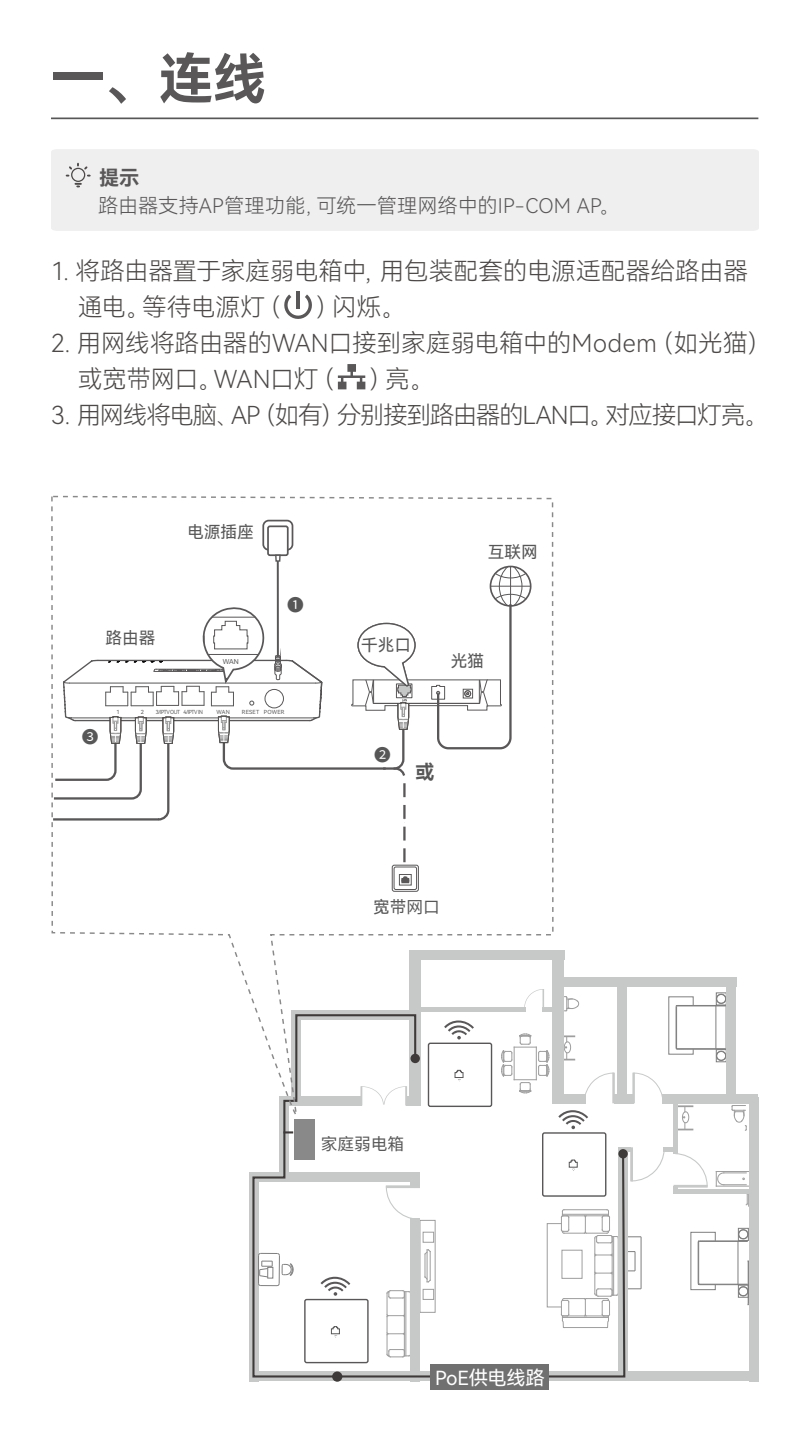
<style>
.page{position:relative;width:810px;height:1440px;background:#fff}
.page>*{position:absolute;margin:0;border:0;box-sizing:border-box;transform-origin:0 0}
.t1{font:54px "Harmony OS Sans SC Bold";color:#595757}
.t2{font:24.75px/36px "Harmony OS Sans SC Light";letter-spacing:-.025em;color:#4c4948}
.t3{font:24.75px "Harmony OS Sans SC Light";letter-spacing:-.06em;color:#4c4948}
.t4{font:20.25px "Harmony OS Sans SC Light";letter-spacing:.005em;color:#595757}
.t5{font:20.25px "Harmony OS Sans SC Bold";color:#595757}
.t6{font:19.35px "Harmony OS Sans SC";letter-spacing:-.02em;color:#fff}
.t7{font:19.35px "Harmony OS Sans SC Bold";color:#585757}
.t8{font:16.65px "Harmony OS Sans SC";color:#585757}
.t9{font:16.65px "Source Han Sans CN";color:#585757}
.t10{font:6.75px "Arial";color:#595757}
.t11{font:5.62px "Harmony OS Sans SC";letter-spacing:-.075em;color:#595757;scale:.93 1}
.t12{font:5.62px "Harmony OS Sans SC";letter-spacing:.035em;color:#595757}
.t13{font:5.62px "Harmony OS Sans SC";letter-spacing:-.01em;color:#595757}
.s1{font-family:"Source Han Sans CN"}
</style>
<div class="page">
<div style="left:51px;top:149px;width:708px;height:82px;background:#efefef"></div>
<div style="left:71px;top:168px;width:14px;height:14px;border:1px solid #4c4948;border-radius:50%"></div>
<svg style="left:75px;top:183px;width:6px;height:4px"></svg>
<svg style="left:67px;top:164px;width:23px;height:13px"></svg>
<hr style="left:51px;top:118px;width:707px;height:1px;background:#585757">
<hr style="left:296px;top:291px;width:4px;height:18px;background:#595757">
<svg style="left:284px;top:294px;width:28px;height:25px"></svg>
<svg style="left:338px;top:364px;width:27px;height:25px"></svg>
<svg style="left:635px;top:1073px;width:27px;height:24px"></svg>
<hr style="left:632px;top:1073px;width:3px;height:30px;background:#c7c8c8">
<hr style="left:699px;top:1284px;width:49px;height:1px;background:#7f7f80">
<hr style="left:699px;top:1241px;width:49px;height:1px;background:#7f7f80">
<div style="left:738px;top:1285px;width:11px;height:13px;border:1px solid #7f7f80"></div>
<hr style="left:748px;top:1262px;width:1px;height:42px;background:#7f7f80">
<svg style="left:738px;top:1285px;width:10px;height:12px"></svg>
<hr style="left:738px;top:1241px;width:1px;height:43px;background:#7f7f80">
<svg style="left:740px;top:1230px;width:7px;height:9px"></svg>
<div style="left:738px;top:1228px;width:11px;height:13px;border:1px solid #7f7f80"></div>
<svg style="left:690px;top:1232px;width:26px;height:58px"></svg>
<hr style="left:698px;top:1242px;width:1px;height:42px;background:#7f7f80">
<hr style="left:677px;top:1049px;width:49px;height:1px;background:#7f7f80">
<hr style="left:677px;top:1048px;width:49px;height:1px;background:#7f7f80">
<hr style="left:677px;top:1005px;width:49px;height:1px;background:#7f7f80">
<hr style="left:677px;top:1006px;width:49px;height:1px;background:#7f7f80">
<div style="left:716px;top:1049px;width:11px;height:13px;border:1px solid #7f7f80"></div>
<hr style="left:726px;top:1006px;width:1px;height:42px;background:#7f7f80">
<svg style="left:716px;top:1048px;width:11px;height:13px"></svg>
<hr style="left:716px;top:1006px;width:1px;height:43px;background:#7f7f80">
<svg style="left:716px;top:995px;width:11px;height:12px"></svg>
<div style="left:716px;top:993px;width:11px;height:12px;border:1px solid #7f7f80"></div>
<svg style="left:668px;top:996px;width:26px;height:59px"></svg>
<hr style="left:676px;top:1006px;width:1px;height:42px;background:#7f7f80">
<svg style="left:628px;top:1236px;width:13px;height:1px"></svg>
<hr style="left:641px;top:1237px;width:1px;height:52px;background:#7f7f80">
<svg style="left:628px;top:1288px;width:13px;height:1px"></svg>
<svg style="left:628px;top:1251px;width:8px;height:21px"></svg>
<svg style="left:746px;top:1193px;width:3px;height:13px"></svg>
<hr style="left:716px;top:1171px;width:33px;height:1px;background:#9f9e9f">
<hr style="left:716px;top:1186px;width:33px;height:1px;background:#9f9e9f">
<svg style="left:716px;top:1172px;width:30px;height:14px"></svg>
<svg style="left:731px;top:1105px;width:16px;height:26px"></svg>
<svg style="left:564px;top:996px;width:15px;height:15px"></svg>
<svg style="left:678px;top:1106px;width:15px;height:24px"></svg>
<div style="left:249px;top:1172px;width:9px;height:209px;background:#c7c8c8"></div>
<div style="left:618px;top:1147px;width:10px;height:234px;background:#c7c8c8"></div>
<div style="left:749px;top:1097px;width:9px;height:284px;background:#c7c8c8"></div>
<div style="left:727px;top:978px;width:9px;height:125px;background:#c7c8c8"></div>
<div style="left:618px;top:978px;width:9px;height:125px;background:#c7c8c8"></div>
<div style="left:552px;top:950px;width:12px;height:153px;background:#c7c8c8"></div>
<div style="left:253px;top:1372px;width:505px;height:9px;background:#c7c8c8"></div>
<div style="left:554px;top:978px;width:183px;height:9px;background:#c7c8c8"></div>
<div style="left:662px;top:1094px;width:96px;height:9px;background:#c7c8c8"></div>
<div style="left:614px;top:1094px;width:19px;height:9px;background:#c7c8c8"></div>
<hr style="left:674px;top:1189px;width:76px;height:4px;background:#c7c8c8">
<div style="left:664px;top:1147px;width:13px;height:5px;background:#c7c8c8"></div>
<svg style="left:627px;top:1147px;width:38px;height:34px"></svg>
<hr style="left:674px;top:1103px;width:4px;height:51px;background:#c7c8c8">
<svg style="left:674px;top:1153px;width:34px;height:36px"></svg>
<svg style="left:252px;top:1013px;width:374px;height:366px"></svg>
<div style="left:618px;top:1149px;width:10px;height:10px;background:#3e3a39;border-radius:50%"></div>
<div style="left:304px;top:1299px;width:65px;height:64px;border:1px solid #595757;border-radius:2px"></div>
<svg style="left:331px;top:1326px;width:9px;height:11px"></svg>
<svg style="left:321px;top:1277px;width:29px;height:19px"></svg>
<div style="left:542px;top:1132px;width:64px;height:65px;border:1px solid #595757;border-radius:2px"></div>
<svg style="left:569px;top:1160px;width:9px;height:11px"></svg>
<svg style="left:558px;top:1110px;width:30px;height:19px"></svg>
<svg style="left:283px;top:1131px;width:10px;height:2px"></svg>
<div style="left:332px;top:1371px;width:10px;height:11px;background:#3e3a39;border-radius:50%"></div>
<div style="left:431px;top:1365px;width:118px;height:25px;background:#717071"></div>
<svg style="left:51px;top:495px;width:503px;height:622px"></svg>
<div style="left:263px;top:521px;width:30px;height:29px;background:#fff;border-radius:5px"></div>
<div style="left:262px;top:520px;width:31px;height:31px;border:2px solid #595757;border-radius:5px"></div>
<div style="left:268px;top:526px;width:20px;height:29px;background:#fff;border-radius:2px"></div>
<div style="left:267px;top:525px;width:22px;height:31px;border:2px solid #595757;border-radius:2px"></div>
<div style="left:490px;top:566px;width:42px;height:41px;border:2px solid #595757;border-radius:50%"></div>
<hr style="left:490px;top:586px;width:41px;height:1px;background:#595757">
<svg style="left:51px;top:555px;width:476px;height:310px"></svg>
<h1 class="t1" style="left:51px;top:42px;width:218px">一、连线</h1>
<p class="t5" style="left:99px;top:163px;width:42px">提示</p>
<p class="t4" style="left:98px;top:192px;width:523px">路由器支持AP管理功能，可统一管理网络中的IP-COM AP。</p>
<p class="t2" style="left:78px;top:252px;width:672px;text-indent:-27px">1. 将路由器置于家庭弱电箱中，用包装配套的电源适配器给路由器通电。等待电源灯（</p>
<p class="t2" style="left:315px;top:288px;width:92px">）闪烁。</p>
<p class="t2" style="left:78px;top:324px;width:695px;text-indent:-27px">2. 用网线将路由器的WAN口接到家庭弱电箱中的Modem（如光猫）或宽带网口。WAN口灯（</p>
<p class="t2" style="left:368px;top:360px;width:67px">）亮。</p>
<p class="t3" style="left:51px;top:398px;width:719px">3. 用网线将电脑、AP（如有）分别接到路由器的LAN口。对应接口灯亮。</p>
<p class="t8" style="left:187px;top:521px;width:68px">电源插座</p>
<p class="t8" style="left:106px;top:626px;width:52px">路由器</p>
<p class="t10" style="left:223px;top:657px;width:18px">WAN</p>
<p class="t9" style="left:287px;top:595px;width:18px">❶</p>
<p class="t9" style="left:82px;top:728px;width:18px">❸</p>
<p class="t13" style="left:116px;top:708px;width:5px">1</p>
<p class="t13" style="left:141px;top:708px;width:5px">2</p>
<p class="t11" style="left:156px;top:708px;width:52px">3/IPTV OUT 4/IPTV IN</p>
<p class="t13" style="left:216px;top:708px;width:15px">WAN</p>
<p class="t12" style="left:242px;top:708px;width:44px">RESET POWER</p>
<p class="t8" style="left:361px;top:634px;width:52px">千兆口</p>
<p class="t8" style="left:488px;top:540px;width:52px">互联网</p>
<p class="t8" style="left:451px;top:649px;width:35px">光猫</p>
<p class="t9" style="left:374px;top:745px;width:18px">❷</p>
<p class="t7" style="left:415px;top:758px;width:21px">或</p>
<p class="t8" style="left:373px;top:895px;width:68px">宽带<span class="s1">网口</span></p>
<p class="t9" style="left:321px;top:1135px;width:85px">家庭弱电箱</p>
<p class="t6" style="left:435px;top:1364px;width:111px">PoE供电线路</p>
</div>
